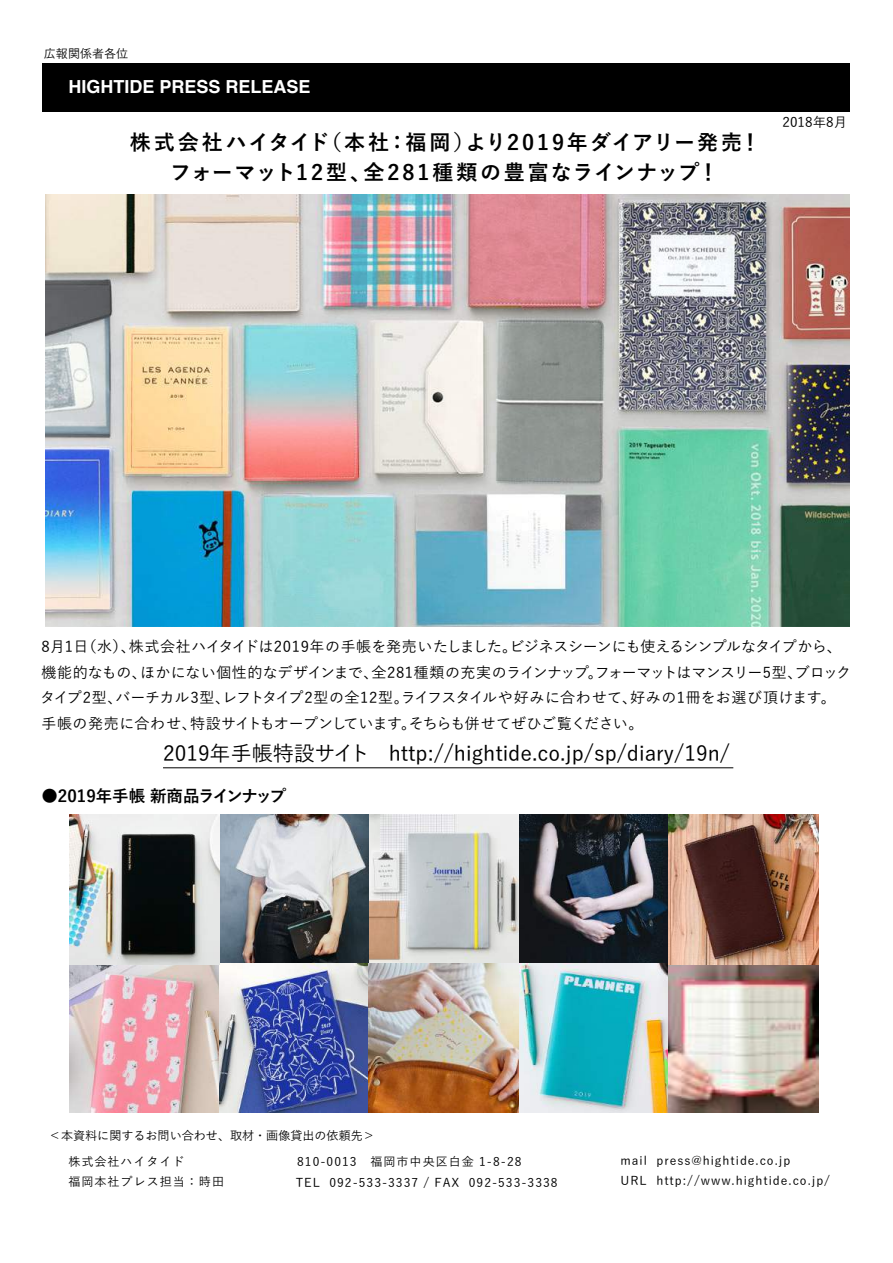
<style>
.page{position:relative;width:893px;height:1263px;background:#fff}
.page>*{position:absolute;margin:0;border:0;box-sizing:border-box;transform-origin:0 0}
.t1{font:700 21px/30px "Yu Go";letter-spacing:.1em;color:#000;text-align:center}
.t2{font:500 21px "Yu Go";color:#000}
.t3{font:700 18px "Helvetica";color:#fff}
.t4{font:700 16.5px "Yu Go";color:#000}
.t5{font:500 15px/25.5px "Yu Go";letter-spacing:-.005em;color:#000}
.t6{font:500 13.5px "Yu Go";letter-spacing:.005em;color:#000}
.t7{font:500 12px "Yu Go";letter-spacing:.08em;color:#000}
.t8{font:500 12px/25.3px "Yu Go";color:#000}
</style>
<div class="page">
<div style="left:42px;top:64px;width:807px;height:48px;background:#000"></div>
<img style="left:45px;top:195px;width:805px;height:432px">
<img style="left:69px;top:814px;width:749px;height:298px">
<hr style="left:163px;top:767px;width:570px;height:1px;background:#000">
<p class="t8" style="left:44px;top:39px;width:86px">広報関係者各位</p>
<p class="t3" style="left:68px;top:72px;width:244px">HIGHTIDE PRESS RELEASE</p>
<h1 class="t1" style="left:130px;top:127px;width:632px">株式会社ハイタイド（本社：福岡）より2019年ダイアリー発売！フォーマット12型、全281種類の豊富なラインナップ！</h1>
<p class="t6" style="left:782px;top:110px;width:66px">2018年8月</p>
<p class="t5" style="left:40px;top:632px;width:812px">8月1日（水）、株式会社ハイタイドは2019年の手帳を発売いたしました。ビジネスシーンにも使えるシンプルなタイプから、機能的なもの、ほかにない個性的なデザインまで、全281種類の充実のラインナップ。フォーマットはマンスリー5型、ブロックタイプ2型、バーチカル3型、レフトタイプ2型の全12型。ライフスタイルや好みに合わせて、好みの1冊をお選び頂けます。手帳の発売に合わせ、特設サイトもオープンしています。そちらも併せてぜひご覧ください。</p>
<h1 class="t2" style="left:163px;top:734px;width:568px">2019年手帳特設サイト　http://hightide.co.jp/sp/diary/19n/</h1>
<p class="t4" style="left:41px;top:787px;width:246px">●2019年手帳 新商品ラインナップ</p>
<p class="t8" style="left:68px;top:1121px;width:308px;text-indent:-20px">＜本資料に関するお問い合わせ、取材・画像貸出の依頼先＞株式会社ハイタイド</p>
<p class="t7" style="left:297px;top:1150px;width:226px">810-0013 福岡市中央区白金 1-8-28</p>
<p class="t7" style="left:620px;top:1149px;width:171px">mail press@hightide.co.jp</p>
<p class="t7" style="left:68px;top:1170px;width:170px">福岡本社プレス担当：時田　</p>
<p class="t7" style="left:296px;top:1171px;width:263px">TEL 092-533-3337 / FAX 092-533-3338</p>
<p class="t7" style="left:620px;top:1169px;width:211px">URL http://www.hightide.co.jp/</p>
</div>
